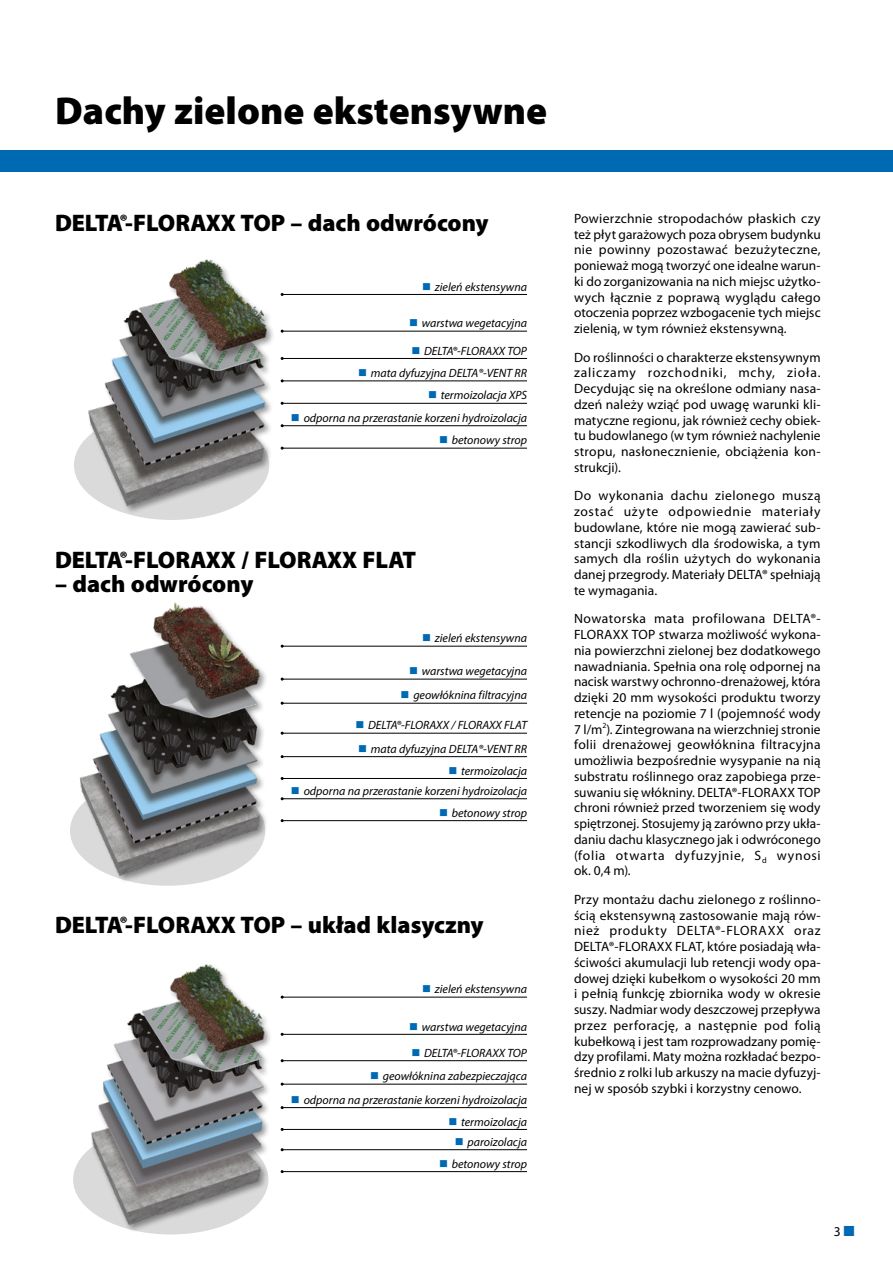
<style>
.page{position:relative;width:893px;height:1263px;background:#fff}
.page>*{position:absolute;margin:0;border:0;box-sizing:border-box;transform-origin:0 0}
.t1{font:900 39px "Myriad Pro";color:#000}
.t2{font:900 24px "Myriad Pro Doerken";color:#000}
.t3{font:13.5px/15.8px "Myriad Pro";letter-spacing:.01em;color:#000;text-align:justify}
.t4{font:italic 12px "Myriad Pro";color:#000}
.s1{font-family:"Delta Myriad Pro"}
.s2{color:#0069b4}
.s3{font-family:"Myriad Pro Doerken";color:#0069b4}
</style>
<div class="page">
<hr style="left:282px;top:294px;width:245px;height:1px;background:#000">
<hr style="left:282px;top:358px;width:245px;height:1px;background:#000">
<hr style="left:282px;top:380px;width:245px;height:1px;background:#000">
<hr style="left:282px;top:403px;width:245px;height:1px;background:#000">
<hr style="left:282px;top:425px;width:245px;height:1px;background:#000">
<hr style="left:282px;top:448px;width:245px;height:1px;background:#000">
<hr style="left:282px;top:646px;width:245px;height:1px;background:#000">
<hr style="left:282px;top:997px;width:245px;height:1px;background:#000">
<hr style="left:282px;top:331px;width:245px;height:1px;background:#000">
<hr style="left:282px;top:679px;width:245px;height:1px;background:#000">
<hr style="left:282px;top:1034px;width:245px;height:1px;background:#000">
<hr style="left:282px;top:703px;width:245px;height:1px;background:#000">
<hr style="left:282px;top:733px;width:245px;height:1px;background:#000">
<hr style="left:282px;top:1084px;width:245px;height:1px;background:#000">
<hr style="left:282px;top:1060px;width:245px;height:1px;background:#000">
<hr style="left:282px;top:756px;width:245px;height:1px;background:#000">
<hr style="left:282px;top:1107px;width:245px;height:1px;background:#000">
<hr style="left:282px;top:778px;width:245px;height:1px;background:#000">
<hr style="left:282px;top:1129px;width:245px;height:1px;background:#000">
<hr style="left:282px;top:820px;width:245px;height:1px;background:#000">
<hr style="left:282px;top:1171px;width:245px;height:1px;background:#000">
<hr style="left:282px;top:798px;width:245px;height:1px;background:#000">
<hr style="left:282px;top:1149px;width:245px;height:1px;background:#000">
<img style="left:74px;top:259px;width:250px;height:261px">
<img style="left:73px;top:964px;width:246px;height:271px">
<img style="left:70px;top:602px;width:245px;height:284px">
<div style="left:0;top:150px;width:893px;height:21px;background:#0069b4"></div>
<h1 class="t1" style="left:55px;top:85px;width:493px">Dachy zielone ekstensywne</h1>
<h2 class="t2" style="left:55px;top:206px;width:435px"><span class="s1">DELTA®-F</span>LORAXX TOP – dach odwrócony</h2>
<p class="t3" style="left:574px;top:210px;width:248px">Powierzchnie stropodachów płaskich czy też płyt garażowych poza obrysem budynku nie powinny pozostawać bezużyteczne, ponieważ mogą tworzyć one idealne warun&shy;ki do zorganizowania na nich miejsc użytko&shy;wych łącznie z poprawą wyglądu całego otoczenia poprzez wzbogacenie tych miejsc zielenią, w tym również ekstensywną.</p>
<p class="t3" style="left:574px;top:349px;width:248px">Do roślinności o charakterze ekstensywnym zaliczamy rozchodniki, mchy, zioła.<br>Decydując się na określone odmiany nasa&shy;dzeń należy wziąć pod uwagę warunki kli&shy;matyczne regionu, jak również cechy obiek&shy;tu budowlanego (w tym również nachylenie stropu, nasłonecznienie, obciążenia kon&shy;strukcji).</p>
<p class="t3" style="left:574px;top:488px;width:248px">Do wykonania dachu zielonego muszą zostać użyte odpowiednie materiały budowlane, które nie mogą zawierać sub&shy;stancji szkodliwych dla środowiska, a tym samych dla roślin użytych do wykonania danej przegrody. Materiały DELTA® spełniają te wymagania.</p>
<p class="t3" style="left:574px;top:611px;width:248px">Nowatorska mata profilowana DELTA®- FLORAXX TOP stwarza możliwość wykona&shy;nia powierzchni zielonej bez dodatkowego nawadniania. Spełnia ona rolę odpornej na nacisk warstwy ochronno-drenażowej, która dzięki 20 mm wysokości produktu tworzy retencje na poziomie 7 l (pojemność wody 7 l/m<sup>2</sup>). Zintegrowana na wierzchniej stronie folii drenażowej geowłóknina filtracyjna umożliwia bezpośrednie wysypanie na nią substratu roślinnego oraz zapobiega prze&shy;suwaniu się włókniny. DELTA®-FLORAXX TOP chroni również przed tworzeniem się wody spiętrzonej. Stosujemy ją zarówno przy ukła&shy;daniu dachu klasycznego jak i odwróconego (folia otwarta dyfuzyjnie, S<sub>d</sub> wynosi ok. 0,4 m).</p>
<p class="t3" style="left:574px;top:891px;width:248px">Przy montażu dachu zielonego z roślinno&shy;ścią ekstensywną zastosowanie mają rów&shy;nież produkty DELTA®-FLORAXX oraz DELTA®-FLORAXX FLAT, które posiadają wła&shy;ściwości akumulacji lub retencji wody opa&shy;dowej dzięki kubełkom o wysokości 20 mm i pełnią funkcję zbiornika wody w okresie suszy. Nadmiar wody deszczowej przepływa przez perforację, a następnie pod folią kubełkową i jest tam rozprowadzany pomię&shy;dzy profilami. Maty można rozkładać bezpo&shy;średnio z rolki lub arkuszy na macie dyfuzyj&shy;nej w sposób szybki i korzystny cenowo.</p>
<p class="t4" style="left:422px;top:279px;width:106px"><span class="s2">■</span> zieleń ekstensywna</p>
<p class="t4" style="left:409px;top:316px;width:119px"><span class="s2">■</span> warstwa wegetacyjna</p>
<p class="t4" style="left:411px;top:343px;width:117px"><span class="s2">■</span> DELTA®-FLORAXX TOP</p>
<p class="t4" style="left:358px;top:366px;width:170px"><span class="s2">■</span> mata dyfuzyjna DELTA®-VENT RR</p>
<p class="t4" style="left:428px;top:388px;width:101px"><span class="s2">■</span> termoizolacja XPS</p>
<p class="t4" style="left:291px;top:410px;width:238px"><span class="s2">■</span> odporna na przerastanie korzeni hydroizolacja</p>
<p class="t4" style="left:439px;top:433px;width:89px"><span class="s2">■</span> betonowy strop</p>
<h2 class="t2" style="left:55px;top:543px;width:363px"><span class="s1">DELTA®-F</span>LORAXX / <span class="s1">F</span>LORAXX FLAT</h2>
<h2 class="t2" style="left:55px;top:567px;width:200px">– dach odwrócony</h2>
<p class="t4" style="left:422px;top:631px;width:106px"><span class="s2">■</span> zieleń ekstensywna</p>
<p class="t4" style="left:409px;top:664px;width:119px"><span class="s2">■</span> warstwa wegetacyjna</p>
<p class="t4" style="left:401px;top:688px;width:128px"><span class="s2">■</span> geowłóknina filtracyjna</p>
<p class="t4" style="left:355px;top:718px;width:173px"><span class="s2">■</span> DELTA®-FLORAXX / FLORAXX FLAT</p>
<p class="t4" style="left:358px;top:741px;width:170px"><span class="s2">■</span> mata dyfuzyjna DELTA®-VENT RR</p>
<p class="t4" style="left:448px;top:763px;width:80px"><span class="s2">■</span> termoizolacja</p>
<p class="t4" style="left:291px;top:783px;width:238px"><span class="s2">■</span> odporna na przerastanie korzeni hydroizolacja</p>
<p class="t4" style="left:439px;top:805px;width:89px"><span class="s2">■</span> betonowy strop</p>
<h2 class="t2" style="left:55px;top:909px;width:430px"><span class="s1">DELTA®-F</span>LORAXX TOP – układ klasyczny</h2>
<p class="t4" style="left:422px;top:982px;width:106px"><span class="s2">■</span> zieleń ekstensywna</p>
<p class="t4" style="left:409px;top:1019px;width:119px"><span class="s2">■</span> warstwa wegetacyjna</p>
<p class="t4" style="left:411px;top:1045px;width:117px"><span class="s2">■</span> DELTA®-FLORAXX TOP</p>
<p class="t4" style="left:370px;top:1069px;width:158px"><span class="s2">■</span> geowłóknina zabezpieczająca</p>
<p class="t4" style="left:291px;top:1092px;width:238px"><span class="s2">■</span> odporna na przerastanie korzeni hydroizolacja</p>
<p class="t4" style="left:448px;top:1114px;width:80px"><span class="s2">■</span> termoizolacja</p>
<p class="t4" style="left:455px;top:1134px;width:74px"><span class="s2">■</span> paroizolacja</p>
<p class="t4" style="left:439px;top:1156px;width:89px"><span class="s2">■</span> betonowy strop</p>
<p class="t3" style="left:834px;top:1223px;width:23px">3 <span class="s3">■</span></p>
</div>
